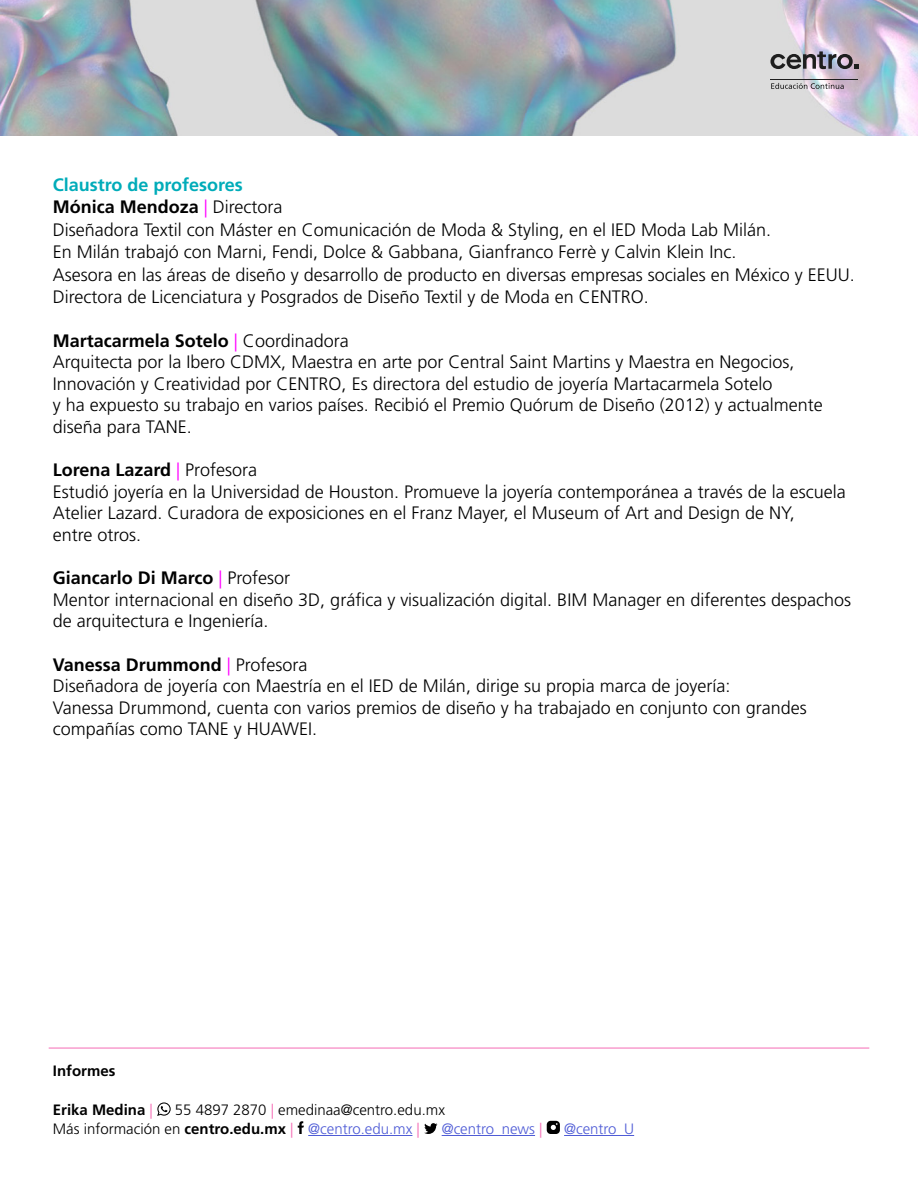
<style>
.page{position:relative;width:918px;height:1188px;background:#fff}
.page>*{position:absolute;margin:0;border:0;box-sizing:border-box;transform-origin:0 0}
.t1{font:300 18px "Frutiger";color:#000}
.t2{font:700 18px "Frutiger";color:#000}
.t3{font:700 18px "Frutiger";color:#00acb9}
.t4{font:300 15px/19.5px "Frutiger";color:#000}
.t5{font:300 15px "Frutiger";color:#4f5cd6}
.t6{font:700 15px "Frutiger";color:#000}
.s1{font-weight:300;color:#f0f}
.s2{font-weight:300}
.s3{font-weight:300;color:#f56cb5}
.s4{color:#f56cb5}
.s5{font-weight:700}
.s6{color:#4f5cd6}
</style>
<div class="page">
<hr style="left:49px;top:1048px;width:820px;height:1px;background:#f56cb5">
<hr style="left:308px;top:1135px;width:104px;height:1px;background:#4f5cd6">
<hr style="left:442px;top:1135px;width:93px;height:1px;background:#4f5cd6">
<hr style="left:564px;top:1135px;width:70px;height:1px;background:#4f5cd6">
<svg style="left:157px;top:1102px;width:14px;height:14px"></svg>
<svg style="left:298px;top:1121px;width:6px;height:13px"></svg>
<svg style="left:424px;top:1123px;width:14px;height:11px"></svg>
<div style="left:547px;top:1121px;width:13px;height:13px;background:#000;border-radius:4px"></div>
<svg style="left:551px;top:1123px;width:7px;height:7px"></svg>
<img style="left:0;top:0;width:918px;height:135px">
<svg style="left:771px;top:83px;width:73px;height:6px"></svg>
<hr style="left:770px;top:79px;width:88px;height:1px;background:#1e1e1e">
<svg style="left:770px;top:51px;width:88px;height:18px;background:#88848c"></svg>
<p class="t3" style="left:53px;top:174px;width:192px">Claustro de profesores</p>
<p class="t2" style="left:53px;top:196px;width:231px">Mónica Mendoza <span class="s1">|</span> <span class="s2">Directora</span></p>
<p class="t1" style="left:53px;top:219px;width:720px">Diseñadora Textil con Máster en Comunicación de Moda &amp; Styling, en el IED Moda Lab Milán.</p>
<p class="t1" style="left:53px;top:242px;width:685px">En Milán trabajó con Marni, Fendi, Dolce &amp; Gabbana, Gianfranco Ferrè y Calvin Klein Inc.</p>
<p class="t1" style="left:53px;top:264px;width:803px">Asesora en las áreas de diseño y desarrollo de producto en diversas empresas sociales en México y EEUU.</p>
<p class="t1" style="left:53px;top:287px;width:597px">Directora de Licenciatura y Posgrados de Diseño Textil y de Moda en CENTRO.</p>
<p class="t2" style="left:53px;top:330px;width:297px">Martacarmela Sotelo <span class="s1">|</span> <span class="s2">Coordinadora</span></p>
<p class="t1" style="left:53px;top:352px;width:743px">Arquitecta por la Ibero CDMX, Maestra en arte por Central Saint Martins y Maestra en Negocios,</p>
<p class="t1" style="left:53px;top:373px;width:721px">Innovación y Creatividad por CENTRO, Es directora del estudio de joyería Martacarmela Sotelo</p>
<p class="t1" style="left:53px;top:395px;width:771px">y ha expuesto su trabajo en varios países. Recibió el Premio Quórum de Diseño (2012) y actualmente</p>
<p class="t1" style="left:53px;top:417px;width:140px">diseña para TANE.</p>
<p class="t2" style="left:53px;top:459px;width:206px">Lorena Lazard <span class="s1">|</span> <span class="s2">Profesora</span></p>
<p class="t1" style="left:53px;top:481px;width:794px">Estudió joyería en la Universidad de Houston. Promueve la joyería contemporánea a través de la escuela</p>
<p class="t1" style="left:53px;top:503px;width:743px">Atelier Lazard. Curadora de exposiciones en el Franz Mayer, el Museum of Art and Design de NY,</p>
<p class="t1" style="left:53px;top:525px;width:90px">entre otros.</p>
<p class="t2" style="left:53px;top:567px;width:239px">Giancarlo Di Marco <span class="s1">|</span> <span class="s2">Profesor</span></p>
<p class="t1" style="left:53px;top:589px;width:800px">Mentor internacional en diseño 3D, gráfica y visualización digital. BIM Manager en diferentes despachos</p>
<p class="t1" style="left:53px;top:611px;width:217px">de arquitectura e Ingeniería.</p>
<p class="t2" style="left:53px;top:654px;width:256px">Vanessa Drummond <span class="s1">|</span> <span class="s2">Profesora</span></p>
<p class="t1" style="left:53px;top:676px;width:679px">Diseñadora de joyería con Maestría en el IED de Milán, dirige su propia marca de joyería:</p>
<p class="t1" style="left:53px;top:697px;width:755px">Vanessa Drummond, cuenta con varios premios de diseño y ha trabajado en conjunto con grandes</p>
<p class="t1" style="left:53px;top:719px;width:266px">compañías como TANE y HUAWEI.</p>
<p class="t6" style="left:53px;top:1061px;width:64px">Informes</p>
<p class="t6" style="left:53px;top:1100px;width:102px">Erika Medina <span class="s3">|</span></p>
<p class="t4" style="left:53px;top:1100px;width:394px;text-indent:122px">55 4897 2870 <span class="s4">|</span> emedinaa@centro.edu.mx<br>Más información en <span class="s5">centro.edu.mx</span> <span class="s4">|</span> <span class="s6">@centro.edu.mx</span> <span class="s4">|</span></p>
<p class="t5" style="left:442px;top:1120px;width:102px">@centro_news <span class="s4">|</span></p>
<p class="t5" style="left:564px;top:1120px;width:72px">@centro_U</p>
</div>
